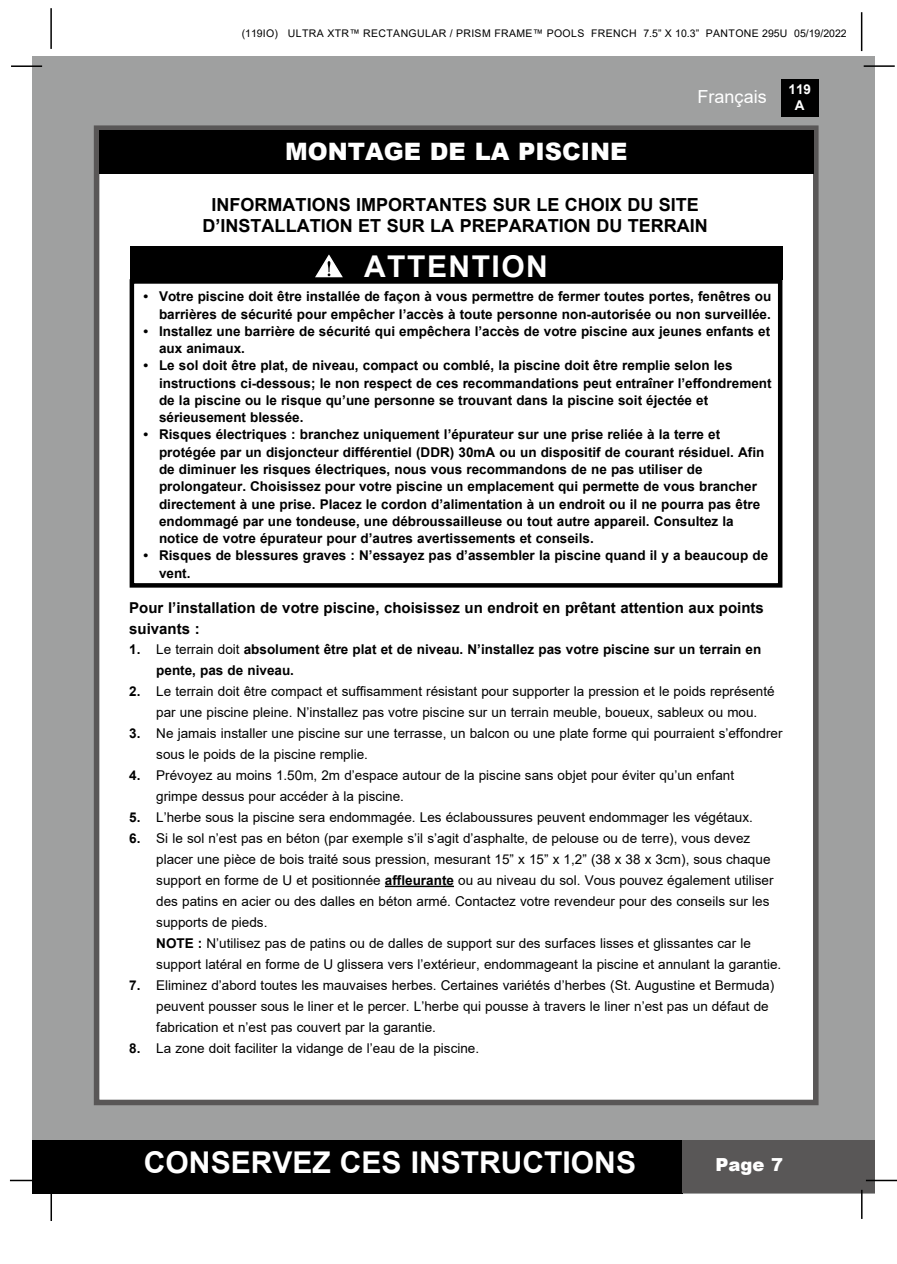
<style>
.page{position:relative;width:897px;height:1264px;background:#fff}
.page>*{position:absolute;margin:0;border:0;box-sizing:border-box;transform-origin:0 0}
.t1{font:700 30px "Arial";color:#fff}
.t2{font:700 30px "Arial";letter-spacing:.05em;color:#fff}
.t3{font:900 24px "Arial";color:#fff}
.t4{font:700 18px/21.6px "Arial";color:#000;text-align:center}
.t5{font:18px "Arial";color:#fff}
.t6{font:900 18px "Arial";color:#fff}
.t7{font:700 15px/21px "Arial";color:#000}
.t8{font:13.5px/21px "Arial";color:#000}
.t9{font:700 13.5px/17.2px "Arial";color:#000}
.t10{font:700 13.5px/16.2px "Arial";color:#fff;text-align:center}
.t11{font:10.5px "Arial";letter-spacing:.035em;color:#000}
.s1{font-weight:400}
.s2{font-weight:700}
</style>
<div class="page">
<div style="left:33px;top:56px;width:842px;height:1137px;background:#9fa0a0"></div>
<div style="left:780px;top:79px;width:38px;height:38px;background:#000"></div>
<hr style="left:863px;top:65px;width:31px;height:2px;background:#000">
<hr style="left:50px;top:8px;width:2px;height:41px;background:#000">
<hr style="left:860px;top:12px;width:2px;height:39px;background:#000">
<div style="left:33px;top:1140px;width:650px;height:53px;background:#000"></div>
<div style="left:682px;top:1140px;width:193px;height:53px;background:#595757"></div>
<hr style="left:865px;top:1179px;width:31px;height:2px;background:#000">
<hr style="left:860px;top:1189px;width:2px;height:30px;background:#000">
<hr style="left:50px;top:1190px;width:2px;height:31px;background:#000">
<hr style="left:10px;top:1179px;width:31px;height:2px;background:#000">
<hr style="left:11px;top:65px;width:31px;height:2px;background:#000">
<div style="left:94px;top:125px;width:724px;height:980px;background:#fff;border:6px solid #595757"></div>
<div style="left:99px;top:130px;width:714px;height:44px;background:#000"></div>
<div style="left:130px;top:246px;width:652px;height:34px;background:#000"></div>
<div style="left:130px;top:279px;width:652px;height:308px;border:4px solid #000"></div>
<svg style="left:315px;top:254px;width:28px;height:24px"></svg>
<hr style="left:385px;top:885px;width:69px;height:2px;background:#000">
<p class="t11" style="left:242px;top:26px;width:606px">(119IO) ULTRA XTR™ RECTANGULAR / PRISM FRAME™ POOLS FRENCH 7.5” X 10.3” PANTONE 295U 05/19/2022</p>
<h2 class="t3" style="left:285px;top:134px;width:344px">MONTAGE DE LA PISCINE</h2>
<h3 class="t5" style="left:697px;top:84px;width:71px">Français</h3>
<h3 class="t4" style="left:202px;top:194px;width:507px">INFORMATIONS IMPORTANTES SUR LE CHOIX DU SITE<br>D’INSTALLATION ET SUR LA PREPARATION DU TERRAIN</h3>
<h1 class="t2" style="left:364px;top:246px;width:185px">ATTENTION</h1>
<p class="t9" style="left:143px;top:288px;width:629px;text-align:right">• Votre piscine doit être installée de façon à vous permettre de fermer toutes portes, fenêtres ou barrières de sécurité pour empêcher l’accès à toute personne non-autorisée ou non surveillée.</p>
<p class="t9" style="left:159px;top:323px;width:612px;text-indent:-15px">• Installez une barrière de sécurité qui empêchera l’accès de votre piscine aux jeunes enfants et aux animaux.</p>
<p class="t9" style="left:159px;top:357px;width:614px;text-indent:-15px">• Le sol doit être plat, de niveau, compact ou comblé, la piscine doit être remplie selon les instructions ci-dessous; le non respect de ces recommandations peut entraîner l’effondrement de la piscine ou le risque qu’une personne se trouvant dans la piscine soit éjectée et sérieusement blessée.</p>
<p class="t9" style="left:159px;top:426px;width:606px;text-indent:-15px">• Risques électriques : branchez uniquement l’épurateur sur une prise reliée à la terre et protégée par un disjoncteur différentiel (DDR) 30mA ou un dispositif de courant résiduel. Afin de diminuer les risques électriques, nous vous recommandons de ne pas utiliser de prolongateur. Choisissez pour votre piscine un emplacement qui permette de vous brancher directement à une prise. Placez le cordon d’alimentation à un endroit ou il ne pourra pas être endommagé par une tondeuse, une débroussailleuse ou tout autre appareil. Consultez la notice de votre épurateur pour d’autres avertissements et conseils.</p>
<p class="t9" style="left:159px;top:547px;width:610px;text-indent:-15px">• Risques de blessures graves : N’essayez pas d’assembler la piscine quand il y a beaucoup de vent.</p>
<p class="t10" style="left:788px;top:81px;width:24px">119<br>A</p>
<p class="t7" style="left:129px;top:597px;width:636px">Pour l’installation de votre piscine, choisissez un endroit en prêtant attention aux points suivants :</p>
<p class="t9" style="left:156px;top:639px;width:606px;line-height:21px;text-indent:-27px">1. <span class="s1">Le terrain doit</span> absolument être plat et de niveau. N’installez pas votre piscine sur un terrain en pente, pas de niveau.</p>
<p class="t8" style="left:156px;top:680px;width:619px;text-indent:-27px"><span class="s2">2.</span> Le terrain doit être compact et suffisamment résistant pour supporter la pression et le poids représenté par une piscine pleine. N’installez pas votre piscine sur un terrain meuble, boueux, sableux ou mou.</p>
<p class="t8" style="left:156px;top:722px;width:627px;text-indent:-27px"><span class="s2">3.</span> Ne jamais installer une piscine sur une terrasse, un balcon ou une plate forme qui pourraient s’effondrer sous le poids de la piscine remplie.</p>
<p class="t8" style="left:156px;top:764px;width:579px;text-indent:-27px"><span class="s2">4.</span> Prévoyez au moins 1.50m, 2m d’espace autour de la piscine sans objet pour éviter qu’un enfant grimpe dessus pour accéder à la piscine.</p>
<p class="t8" style="left:129px;top:806px;width:625px"><span class="s2">5.</span> L’herbe sous la piscine sera endommagée. Les éclaboussures peuvent endommager les végétaux.</p>
<p class="t8" style="left:156px;top:827px;width:626px;text-indent:-27px"><span class="s2">6.</span> Si le sol n’est pas en béton (par exemple s’il s’agit d’asphalte, de pelouse ou de terre), vous devez placer une pièce de bois traité sous pression, mesurant 15” x 15” x 1,2” (38 x 38 x 3cm), sous chaque support en forme de U et positionnée <span class="s2">affleurante</span> ou au niveau du sol. Vous pouvez également utiliser des patins en acier ou des dalles en béton armé. Contactez votre revendeur pour des conseils sur les supports de pieds.<br><span class="s2">NOTE :</span> N’utilisez pas de patins ou de dalles de support sur des surfaces lisses et glissantes car le support latéral en forme de U glissera vers l’extérieur, endommageant la piscine et annulant la garantie.</p>
<p class="t8" style="left:156px;top:974px;width:619px;text-indent:-27px"><span class="s2">7.</span> Eliminez d’abord toutes les mauvaises herbes. Certaines variétés d’herbes (St. Augustine et Bermuda) peuvent pousser sous le liner et le percer. L’herbe qui pousse à travers le liner n’est pas un défaut de fabrication et n’est pas couvert par la garantie.</p>
<p class="t8" style="left:129px;top:1037px;width:351px"><span class="s2">8.</span> La zone doit faciliter la vidange de l’eau de la piscine.</p>
<h1 class="t1" style="left:144px;top:1141px;width:493px">CONSERVEZ CES INSTRUCTIONS</h1>
<h3 class="t6" style="left:715px;top:1151px;width:69px">Page 7</h3>
</div>
